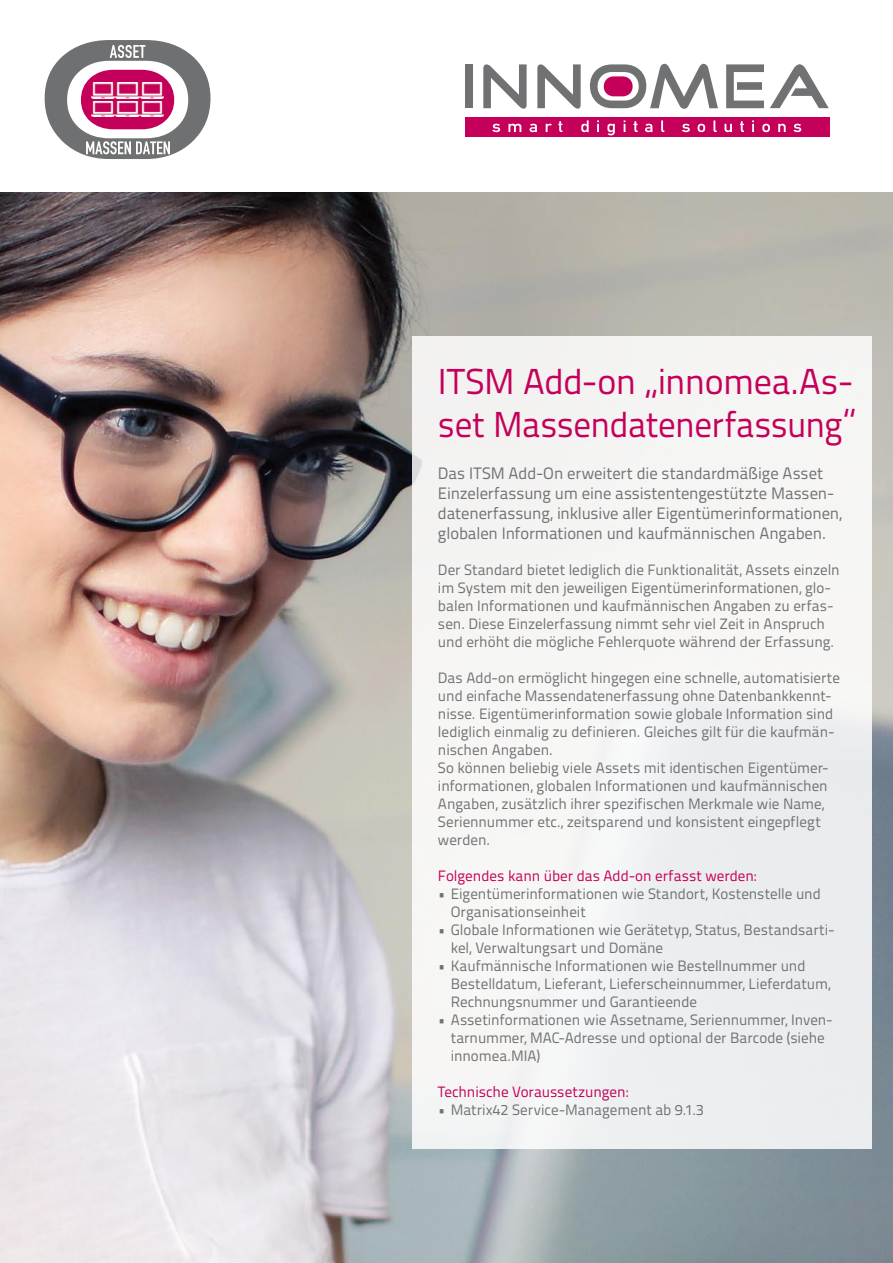
<style>
.page{position:relative;width:893px;height:1263px;background:#fff}
.page>*{position:absolute;margin:0;border:0;box-sizing:border-box;transform-origin:0 0}
.t1{font:36px/43.2px "Titillium Text 22 L";letter-spacing:-.015em;color:#c5005a}
.t2{font:16.5px/19.8px "Titillium Text 22 L";letter-spacing:-.005em;color:#707173}
.t3{font:15px/18px "Titillium Text 22 L";color:#707173}
.t4{font:15px "Titillium Text 22 L";color:#c5005a}
</style>
<div class="page">
<img style="left:0;top:192px;width:893px;height:1071px">
<div style="left:465px;top:64px;width:8px;height:44px;background:#707173"></div>
<svg style="left:483px;top:64px;width:44px;height:45px"></svg>
<svg style="left:537px;top:64px;width:44px;height:45px"></svg>
<svg style="left:726px;top:64px;width:38px;height:44px"></svg>
<svg style="left:770px;top:64px;width:59px;height:44px"></svg>
<div style="left:465px;top:117px;width:364px;height:20px;background:#c5005a"></div>
<svg style="left:492px;top:124px;width:8px;height:8px"></svg>
<svg style="left:508px;top:124px;width:13px;height:8px"></svg>
<svg style="left:529px;top:124px;width:8px;height:8px"></svg>
<svg style="left:546px;top:124px;width:6px;height:8px"></svg>
<svg style="left:558px;top:121px;width:4px;height:11px"></svg>
<svg style="left:581px;top:120px;width:8px;height:12px"></svg>
<svg style="left:597px;top:120px;width:2px;height:12px"></svg>
<svg style="left:607px;top:124px;width:8px;height:11px"></svg>
<svg style="left:624px;top:120px;width:1px;height:12px"></svg>
<svg style="left:633px;top:121px;width:5px;height:11px"></svg>
<svg style="left:645px;top:124px;width:7px;height:8px"></svg>
<svg style="left:661px;top:120px;width:3px;height:12px"></svg>
<svg style="left:682px;top:124px;width:8px;height:8px"></svg>
<svg style="left:698px;top:124px;width:7px;height:8px"></svg>
<svg style="left:713px;top:120px;width:4px;height:12px"></svg>
<svg style="left:724px;top:124px;width:8px;height:8px"></svg>
<svg style="left:740px;top:121px;width:4px;height:11px"></svg>
<svg style="left:752px;top:120px;width:2px;height:12px"></svg>
<svg style="left:762px;top:124px;width:8px;height:8px"></svg>
<svg style="left:778px;top:124px;width:8px;height:8px"></svg>
<svg style="left:793px;top:124px;width:8px;height:8px"></svg>
<svg style="left:590px;top:64px;width:128px;height:45px"></svg>
<div style="left:412px;top:336px;width:460px;height:812px;background:#f5f4f3"></div>
<svg style="left:45px;top:40px;width:165px;height:119px"></svg>
<h1 class="t1" style="left:438px;top:358px;width:417px">ITSM Add-on „innomea.As&shy;set Massendatenerfassung</h1>
<h1 class="t1" style="left:843px;top:377px;width:14px">„</h1>
<p class="t2" style="left:438px;top:463px;width:406px">Das ITSM Add-On erweitert die standardmäßige Asset Einzelerfassung um eine assistentengestützte Massen&shy;datenerfassung, inklusive aller Eigentümerinformationen, globalen Informationen und kaufmännischen Angaben.</p>
<p class="t3" style="left:438px;top:560px;width:403px">Der Standard bietet lediglich die Funktionalität, Assets einzeln im System mit den jeweiligen Eigentümerinformationen, glo&shy;balen Informationen und kaufmännischen Angaben zu erfas&shy;sen. Diese Einzelerfassung nimmt sehr viel Zeit in Anspruch und erhöht die mögliche Fehlerquote während der Erfassung.</p>
<p class="t3" style="left:438px;top:668px;width:404px">Das Add-on ermöglicht hingegen eine schnelle, automatisierte und einfache Massendatenerfassung ohne Datenbankkennt&shy;nisse. Eigentümerinformation sowie globale Information sind lediglich einmalig zu definieren. Gleiches gilt für die kaufmän&shy;nischen Angaben.<br>So können beliebig viele Assets mit identischen Eigentümer&shy;informationen, globalen Informationen und kaufmännischen Angaben, zusätzlich ihrer spezifischen Merkmale wie Name, Seriennummer etc., zeitsparend und konsistent eingepflegt werden.</p>
<p class="t4" style="left:438px;top:864px;width:320px">Folgendes kann über das Add-on erfasst werden:</p>
<p class="t3" style="left:451px;top:884px;width:372px;text-indent:-13px">• Eigentümerinformationen wie Standort, Kostenstelle und<br>Organisationseinheit</p>
<p class="t3" style="left:451px;top:920px;width:386px;text-indent:-13px">• Globale Informationen wie Gerätetyp, Status, Bestandsarti&shy;kel, Verwaltungsart und Domäne</p>
<p class="t3" style="left:451px;top:956px;width:381px;text-indent:-13px">• Kaufmännische Informationen wie Bestellnummer und<br>Bestelldatum, Lieferant, Lieferscheinnummer, Lieferdatum,<br>Rechnungsnummer und Garantieende</p>
<p class="t3" style="left:451px;top:1010px;width:384px;text-indent:-13px">• Assetinformationen wie Assetname, Seriennummer, Inven&shy;tarnummer, MAC-Adresse und optional der Barcode (siehe innomea.MIA)</p>
<p class="t4" style="left:438px;top:1080px;width:192px">Technische Voraussetzungen:</p>
<p class="t3" style="left:438px;top:1100px;width:267px">• Matrix42 Service-Management ab 9.1.3</p>
</div>
